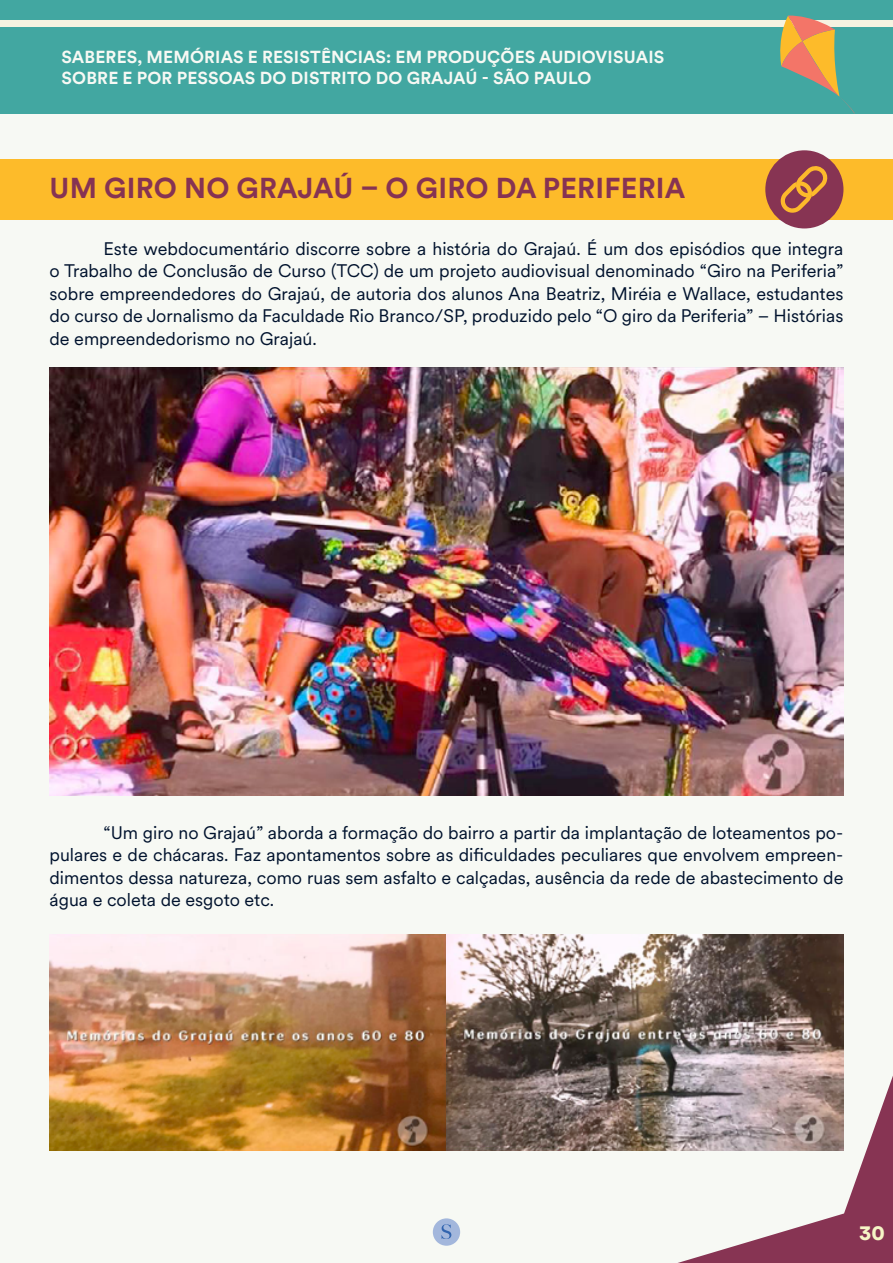
<style>
.page{position:relative;width:893px;height:1263px;background:#f7f9f4}
.page>*{position:absolute;margin:0;border:0;box-sizing:border-box;transform-origin:0 0}
.t1{font:700 28.5px "Circular XX";letter-spacing:.01em;color:#863353}
.t2{font:900 21px "Circular XX";color:#f6f5c6}
.t3{font:18px/22.5px "Circular XX";color:#00122d;text-align:justify}
.t4{font:700 17.25px/20.7px "Circular XX";letter-spacing:.01em;color:#f7f9f4}
</style>
<div class="page">
<div style="left:0;top:0;width:893px;height:113px;background:#42a7a1"></div>
<div style="left:0;top:20px;width:893px;height:7px;background:#f6f3e1"></div>
<svg style="left:678px;top:1075px;width:215px;height:188px"></svg>
<div style="left:433px;top:1218px;width:27px;height:28px;background:#a3b7dc;border-radius:50%"></div>
<svg style="left:441px;top:1224px;width:10px;height:15px"></svg>
<div style="left:0;top:159px;width:893px;height:60px;background:#fdbb2a"></div>
<img style="left:50px;top:367px;width:793px;height:428px">
<img style="left:50px;top:935px;width:793px;height:216px">
<div style="left:765px;top:150px;width:78px;height:78px;background:#873453;border-radius:50%"></div>
<svg style="left:777px;top:15px;width:78px;height:198px"></svg>
<p class="t4" style="left:62px;top:46px;width:604px">SABERES, MEMÓRIAS E RESISTÊNCIAS: EM PRODUÇÕES AUDIOVISUAIS<br>SOBRE E POR PESSOAS DO DISTRITO DO GRAJAÚ - SÃO PAULO</p>
<h1 class="t1" style="left:50px;top:168px;width:637px">UM GIRO NO GRAJAÚ – O GIRO DA PERIFERIA</h1>
<p class="t3" style="left:50px;top:236px;width:795px;text-indent:54px">Este webdocumentário discorre sobre a história do Grajaú. É um dos episódios que integra o Trabalho de Conclusão de Curso (TCC) de um projeto audiovisual denominado “Giro na Periferia” sobre empreendedores do Grajaú, de autoria dos alunos Ana Beatriz, Miréia e Wallace, estudantes do curso de Jornalismo da Faculdade Rio Branco/SP, produzido pelo “O giro da Periferia” – Histórias de empreendedorismo no Grajaú.</p>
<p class="t3" style="left:50px;top:821px;width:795px;text-indent:54px">“Um giro no Grajaú” aborda a formação do bairro a partir da implantação de loteamentos po&shy;pulares e de chácaras. Faz apontamentos sobre as dificuldades peculiares que envolvem empreen&shy;dimentos dessa natureza, como ruas sem asfalto e calçadas, ausência da rede de abastecimento de água e coleta de esgoto etc.</p>
<p class="t2" style="left:859px;top:1218px;width:27px">30</p>
</div>
